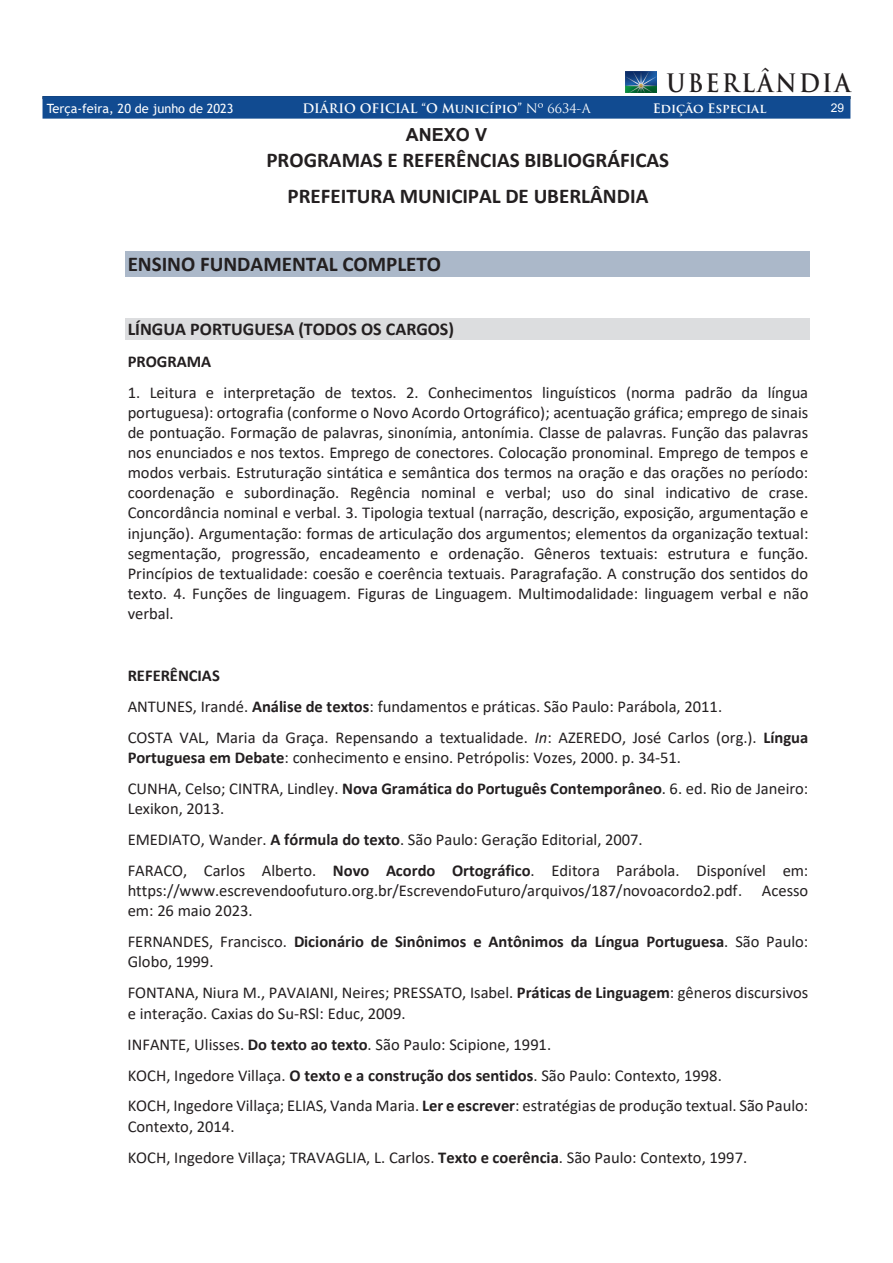
<style>
.page{position:relative;width:893px;height:1263px;background:#fff}
.page>*{position:absolute;margin:0;border:0;box-sizing:border-box;transform-origin:0 0}
.t1{font:700 24.75px "Trajan Pro";letter-spacing:.1em;color:#231f20;scale:.91 1}
.t2{font:700 21px/36.3px "Calibri";color:#231f20;text-align:center}
.t3{font:700 18px "Calibri";color:#231f20}
.t4{font:700 18px "Arial";color:#231f20}
.t5{font:16.5px/20.1px "Calibri";color:#231f20}
.t6{font:700 16.5px/20.1px "Calibri";letter-spacing:-.005em;color:#231f20}
.t7{font:700 12.75px "Trajan Pro";color:#fff}
.t8{font:12.75px "Trebuchet MS";color:#fff}
.t9{font:12px "Arial";color:#fff}
.s1{font-weight:400}
.s2{font-weight:700}
.s3{font-style:italic}
</style>
<div class="page">
<div style="left:43px;top:96px;width:807px;height:23px;background:#114b91"></div>
<img style="left:625px;top:72px;width:32px;height:21px">
<div style="left:125px;top:251px;width:685px;height:25px;background:#abb8c9"></div>
<div style="left:125px;top:318px;width:685px;height:22px;background:#dcdddf"></div>
<h1 class="t1" style="left:666px;top:67px;width:204px">UBERLÂNDIA</h1>
<p class="t8" style="left:47px;top:100px;width:188px">Terça-feira, 20 de junho de 2023</p>
<p class="t7" style="left:302px;top:100px;width:290px">DIÁRIO OFICIAL “O Município” <span class="s1">Nº 6634-A</span></p>
<p class="t7" style="left:653px;top:100px;width:115px">Edição Especial</p>
<p class="t9" style="left:831px;top:99px;width:15px">29</p>
<p class="t2" style="left:266px;top:142px;width:404px">PROGRAMAS E REFERÊNCIAS BIBLIOGRÁFICAS<br>PREFEITURA MUNICIPAL DE UBERLÂNDIA</p>
<p class="t4" style="left:406px;top:122px;width:83px">ANEXO V</p>
<p class="t2" style="left:128px;top:245px;width:315px">ENSINO FUNDAMENTAL COMPLETO</p>
<p class="t3" style="left:128px;top:317px;width:328px">LÍNGUA PORTUGUESA (TODOS OS CARGOS)</p>
<p class="t6" style="left:128px;top:351px;width:85px">PROGRAMA</p>
<p class="t5" style="left:128px;top:382px;width:682px;text-align:justify">1. Leitura e interpretação de textos. 2. Conhecimentos linguísticos (norma padrão da língua portuguesa): ortografia (conforme o Novo Acordo Ortográfico); acentuação gráfica; emprego de sinais de pontuação. Formação de palavras, sinonímia, antonímia. Classe de palavras. Função das palavras nos enunciados e nos textos. Emprego de conectores. Colocação pronominal. Emprego de tempos e modos verbais. Estruturação sintática e semântica dos termos na oração e das orações no período: coordenação e subordinação. Regência nominal e verbal; uso do sinal indicativo de crase.<br>Concordância nominal e verbal. 3. Tipologia textual (narração, descrição, exposição, argumentação e injunção). Argumentação: formas de articulação dos argumentos; elementos da organização textual: segmentação, progressão, encadeamento e ordenação. Gêneros textuais: estrutura e função.<br>Princípios de textualidade: coesão e coerência textuais. Paragrafação. A construção dos sentidos do texto. 4. Funções de linguagem. Figuras de Linguagem. Multimodalidade: linguagem verbal e não verbal.</p>
<p class="t5" style="left:128px;top:660px;width:682px;line-height:30.9px"><span class="s2">REFERÊNCIAS<br></span>ANTUNES, Irandé. <span class="s2">Análise de textos</span>: fundamentos e práticas. São Paulo: Parábola, 2011.<br>COSTA VAL, Maria da Graça. Repensando a textualidade. <span class="s3">In</span>: AZEREDO, José Carlos (org.). <span class="s2">Língua</span></p>
<p class="t5" style="left:128px;top:742px;width:682px;line-height:30.9px"><span class="s2">Portuguesa em Debate</span>: conhecimento e ensino. Petrópolis: Vozes, 2000. p. 34-51.<br>CUNHA, Celso; CINTRA, Lindley. <span class="s2">Nova Gramática do Português Contemporâneo</span>. 6. ed. Rio de Janeiro:</p>
<p class="t5" style="left:128px;top:793px;width:682px;line-height:30.9px">Lexikon, 2013.<br>EMEDIATO, Wander. <span class="s2">A fórmula do texto</span>. São Paulo: Geração Editorial, 2007.<br>FARACO, Carlos Alberto. <span class="s2">Novo Acordo Ortográfico</span>. Editora Parábola. Disponível em:</p>
<p class="t5" style="left:128px;top:880px;width:682px">https://www.escrevendoofuturo.org.br/EscrevendoFuturo/arquivos/187/novoacordo2.pdf. Acesso em: 26 maio 2023.</p>
<p class="t6" style="left:128px;top:931px;width:682px"><span class="s1">FERNANDES, Francisco.</span> Dicionário de Sinônimos e Antônimos da Língua Portuguesa<span class="s1">. São Paulo:<br>Globo, 1999.</span></p>
<p class="t5" style="left:128px;top:982px;width:682px">FONTANA, Niura M., PAVAIANI, Neires; PRESSATO, Isabel. <span class="s2">Práticas de Linguagem</span>: gêneros discursivos e interação. Caxias do Su-RSl: Educ, 2009.</p>
<p class="t5" style="left:128px;top:1028px;width:682px;line-height:30.9px">INFANTE, Ulisses. <span class="s2">Do texto ao texto</span>. São Paulo: Scipione, 1991.<br>KOCH, Ingedore Villaça. <span class="s2">O texto e a construção dos sentidos</span>. São Paulo: Contexto, 1998.<br>KOCH, Ingedore Villaça; ELIAS, Vanda Maria. <span class="s2">Ler e escrever</span>: estratégias de produção textual. São Paulo:</p>
<p class="t5" style="left:128px;top:1110px;width:621px;line-height:30.9px">Contexto, 2014.<br>KOCH, Ingedore Villaça; TRAVAGLIA, L. Carlos. <span class="s2">Texto e coerência</span>. São Paulo: Contexto, 1997.</p>
</div>
